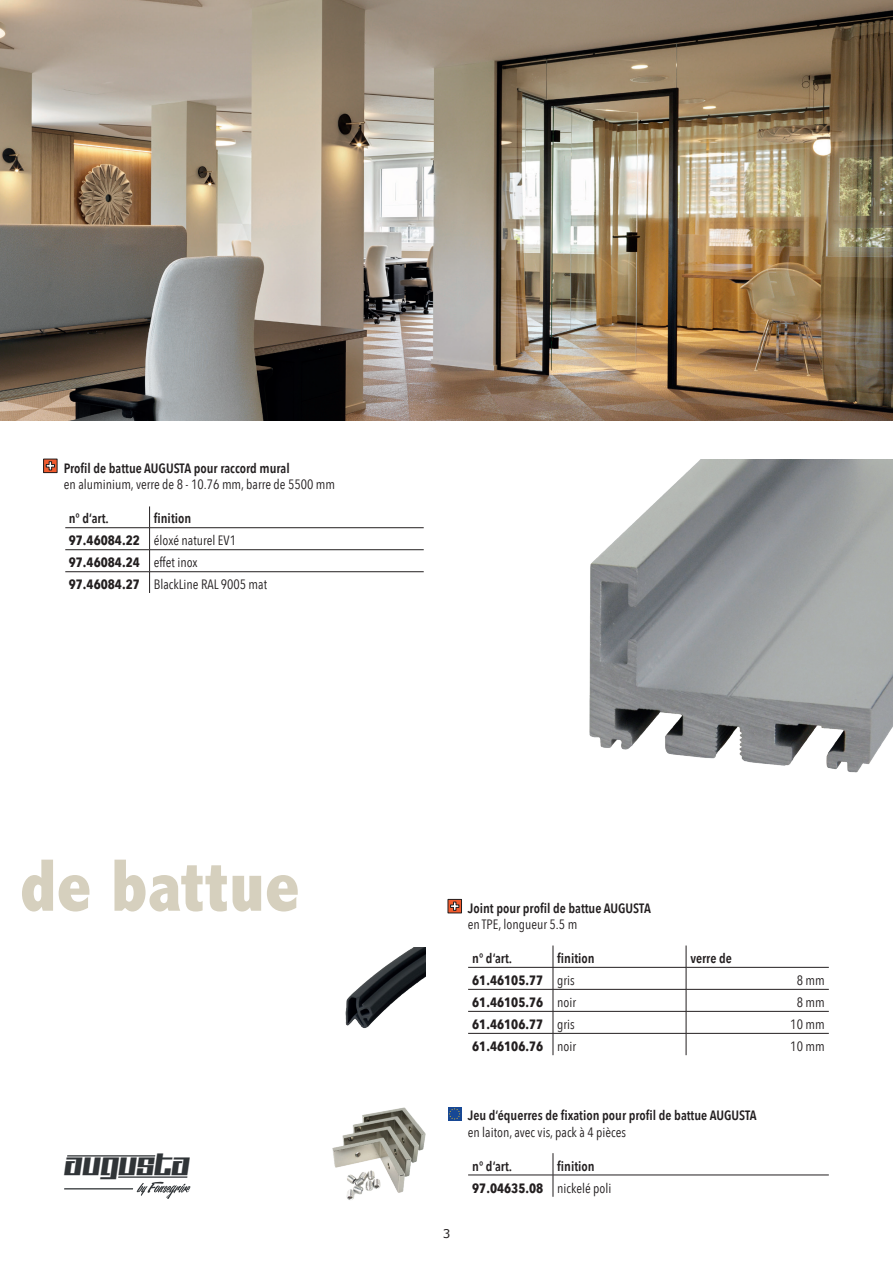
<style>
.page{position:relative;width:893px;height:1263px;background:#fff}
.page>*{position:absolute;margin:0;border:0;box-sizing:border-box;transform-origin:0 0}
.t1{font:800 condensed 75px "Abadi";color:#d6d0be}
.t2{font:25.8px "Kitchenpolice";color:#303437}
.t3{font:13.5px/22px "Avenir Next Condensed";color:#231f20}
.t4{font:600 13.5px "Avenir Next Condensed";color:#231f20}
.t5{font:700 13.5px/22px "Avenir Next Condensed";color:#231f20}
.t6{font:12px "Verdana";color:#231f20}
.s1{font-weight:600}
.s2{font-weight:700}
.s3{font-weight:400}
</style>
<div class="page">
<img style="left:589px;top:459px;width:304px;height:314px">
<img style="left:345px;top:947px;width:80px;height:82px">
<img style="left:0;top:0;width:893px;height:421px">
<hr style="left:65px;top:527px;width:85px;height:1px;background:#231f20">
<hr style="left:150px;top:527px;width:274px;height:1px;background:#231f20">
<hr style="left:65px;top:549px;width:85px;height:1px;background:#231f20">
<hr style="left:150px;top:549px;width:274px;height:1px;background:#231f20">
<hr style="left:65px;top:571px;width:85px;height:1px;background:#231f20">
<hr style="left:150px;top:571px;width:274px;height:1px;background:#231f20">
<svg style="left:149px;top:506px;width:1px;height:87px"></svg>
<hr style="left:468px;top:967px;width:85px;height:1px;background:#231f20">
<hr style="left:553px;top:967px;width:133px;height:1px;background:#231f20">
<hr style="left:686px;top:967px;width:143px;height:1px;background:#231f20">
<hr style="left:468px;top:989px;width:85px;height:1px;background:#231f20">
<hr style="left:553px;top:989px;width:133px;height:1px;background:#231f20">
<hr style="left:686px;top:989px;width:143px;height:1px;background:#231f20">
<hr style="left:468px;top:1011px;width:85px;height:1px;background:#231f20">
<hr style="left:553px;top:1011px;width:133px;height:1px;background:#231f20">
<hr style="left:686px;top:1011px;width:143px;height:1px;background:#231f20">
<hr style="left:468px;top:1033px;width:85px;height:1px;background:#231f20">
<hr style="left:553px;top:1033px;width:133px;height:1px;background:#231f20">
<svg style="left:553px;top:945px;width:1px;height:110px"></svg>
<hr style="left:686px;top:1033px;width:143px;height:1px;background:#231f20">
<svg style="left:686px;top:945px;width:1px;height:110px"></svg>
<hr style="left:468px;top:1175px;width:85px;height:1px;background:#231f20">
<hr style="left:553px;top:1175px;width:276px;height:1px;background:#231f20">
<svg style="left:553px;top:1153px;width:1px;height:44px"></svg>
<img style="left:332px;top:1107px;width:94px;height:93px">
<svg style="left:137px;top:1181px;width:53px;height:18px"></svg>
<hr style="left:118px;top:1176px;width:69px;height:2px;background:#303437">
<hr style="left:67px;top:1155px;width:88px;height:1px;background:#303437">
<hr style="left:64px;top:1188px;width:69px;height:1px;background:#303437">
<svg style="left:46px;top:461px;width:9px;height:10px"></svg>
<div style="left:44px;top:459px;width:13px;height:14px;border:1px solid #231f20"></div>
<svg style="left:46px;top:462px;width:9px;height:8px"></svg>
<svg style="left:450px;top:901px;width:9px;height:10px"></svg>
<div style="left:448px;top:899px;width:13px;height:14px;border:1px solid #231f20"></div>
<svg style="left:451px;top:902px;width:8px;height:8px"></svg>
<div style="left:448px;top:1107px;width:13px;height:14px;background:#174895"></div>
<svg style="left:449px;top:1108px;width:11px;height:11px"></svg>
<p class="t4" style="left:64px;top:456px;width:228px">Profil de battue AUGUSTA pour raccord mural</p>
<p class="t3" style="left:64px;top:472px;width:273px">en aluminium, verre de 8 - 10.76 mm, barre de 5500 mm</p>
<p class="t4" style="left:69px;top:507px;width:42px">n° d‘art.</p>
<p class="t3" style="left:69px;top:507px;width:200px;text-indent:85px"><span class="s1">finition<br></span><span class="s2">97.46084.22</span> éloxé naturel EV1<br><span class="s2">97.46084.24</span> effet inox<br><span class="s2">97.46084.27</span> BlackLine RAL 9005 mat</p>
<h1 class="t1" style="left:20px;top:842px;width:282px">de battue</h1>
<h2 class="t2" style="left:66px;top:1153px;width:127px">AUGUSTA</h2>
<p class="t4" style="left:468px;top:896px;width:185px">Joint pour profil de battue AUGUSTA</p>
<p class="t3" style="left:468px;top:912px;width:111px">en TPE, longueur 5.5 m</p>
<p class="t4" style="left:472px;top:947px;width:42px">n° d‘art.</p>
<p class="t4" style="left:557px;top:947px;width:39px">finition</p>
<p class="t4" style="left:690px;top:947px;width:43px">verre de</p>
<p class="t5" style="left:472px;top:969px;width:104px">61.46105.77 <span class="s3">gris</span></p>
<p class="t3" style="left:797px;top:969px;width:30px">8 mm</p>
<p class="t5" style="left:472px;top:991px;width:105px">61.46105.76 <span class="s3">noir</span></p>
<p class="t3" style="left:797px;top:991px;width:30px">8 mm</p>
<p class="t5" style="left:472px;top:1013px;width:104px">61.46106.77 <span class="s3">gris</span></p>
<p class="t3" style="left:790px;top:1013px;width:36px">10 mm</p>
<p class="t5" style="left:472px;top:1035px;width:105px">61.46106.76 <span class="s3">noir</span></p>
<p class="t3" style="left:790px;top:1035px;width:36px">10 mm</p>
<p class="t6" style="left:443px;top:1226px;width:9px">3</p>
<p class="t4" style="left:468px;top:1104px;width:291px">Jeu d‘équerres de fixation pour profil de battue AUGUSTA</p>
<p class="t3" style="left:468px;top:1120px;width:160px">en laiton, avec vis, pack à 4 pièces</p>
<p class="t4" style="left:472px;top:1154px;width:42px">n° d‘art.</p>
<p class="t5" style="left:472px;top:1155px;width:141px;text-indent:85px"><span class="s1">finition<br></span>97.04635.08 <span class="s3">nickelé poli</span></p>
</div>
